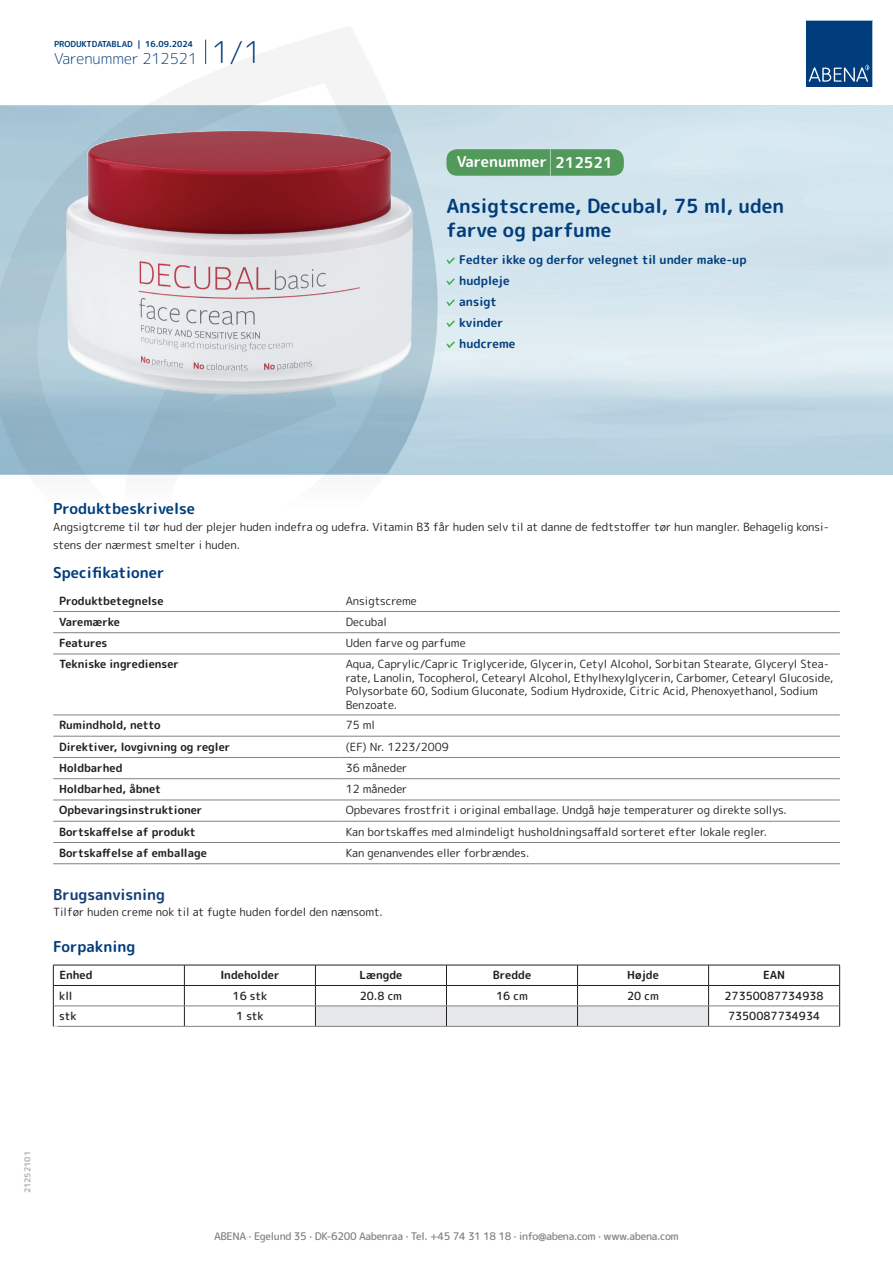
<style>
.page{position:relative;width:893px;height:1263px;background:#fff}
.page>*{position:absolute;margin:0;border:0;box-sizing:border-box;transform-origin:0 0}
.t1{font:700 19.5px/24px "Rounded Mplus 1 c";color:#013d7d}
.t2{font:700 15px "Rounded Mplus 1 c";color:#013d7d}
.t3{font:300 15px "Rounded Mplus 1 c";color:#013d7d}
.t4{font:700 15px "Rounded Mplus 1 c";color:#fff}
.t5{font:700 15px "Rounded Mplus 1 c";color:#153f74}
.t6{font:700 12px/21px "Rounded Mplus 1 c";color:#013d7d}
.t7{font:11.25px/13.5px "Rounded Mplus 1 c";color:#231f20}
.t8{font:700 11.25px "Rounded Mplus 1 c";color:#231f20}
.t9{font:500 11.25px "Rounded Mplus 1 c";color:#231f20}
.t10{font:500 10.5px "Rounded Mplus 1 c";letter-spacing:-.03em;color:#808285}
.t11{font:700 10.5px "Rounded Mplus 1 c";color:#fff}
.t12{font:700 8.25px "Rounded Mplus 1 c";color:#013d7d}
.t13{font:700 8.25px "Rounded Mplus 1 c";color:#b2b3b7}
.s1{font-size:30px}
.s2{font-size:25.5px}
</style>
<div class="page">
<svg style="left:0;top:26px;width:439px;height:449px"></svg>
<svg style="left:0;top:106px;width:438px;height:368px;background:#a1c0d0"></svg>
<svg style="left:205px;top:40px;width:1px;height:24px"></svg>
<svg style="left:806px;top:20px;width:67px;height:67px;background:#144b86"></svg>
<img style="left:60px;top:127px;width:358px;height:275px">
<hr style="left:53px;top:611px;width:287px;height:1px;background:#808285">
<hr style="left:340px;top:611px;width:500px;height:1px;background:#808285">
<hr style="left:53px;top:632px;width:287px;height:1px;background:#808285">
<hr style="left:340px;top:632px;width:500px;height:1px;background:#808285">
<hr style="left:53px;top:654px;width:287px;height:1px;background:#808285">
<hr style="left:340px;top:654px;width:500px;height:1px;background:#808285">
<hr style="left:53px;top:715px;width:287px;height:1px;background:#808285">
<hr style="left:340px;top:715px;width:500px;height:1px;background:#808285">
<hr style="left:53px;top:736px;width:287px;height:1px;background:#808285">
<hr style="left:340px;top:736px;width:500px;height:1px;background:#808285">
<hr style="left:53px;top:757px;width:287px;height:1px;background:#808285">
<hr style="left:340px;top:757px;width:500px;height:1px;background:#808285">
<hr style="left:53px;top:778px;width:287px;height:1px;background:#808285">
<hr style="left:340px;top:778px;width:500px;height:1px;background:#808285">
<hr style="left:53px;top:800px;width:287px;height:1px;background:#808285">
<hr style="left:340px;top:800px;width:500px;height:1px;background:#808285">
<hr style="left:53px;top:821px;width:287px;height:1px;background:#808285">
<hr style="left:340px;top:821px;width:500px;height:1px;background:#808285">
<hr style="left:53px;top:842px;width:287px;height:1px;background:#808285">
<hr style="left:340px;top:842px;width:500px;height:1px;background:#808285">
<hr style="left:53px;top:863px;width:287px;height:1px;background:#808285">
<hr style="left:340px;top:863px;width:500px;height:1px;background:#808285">
<hr style="left:53px;top:965px;width:131px;height:1px;background:#231f20">
<hr style="left:184px;top:965px;width:131px;height:1px;background:#231f20">
<hr style="left:709px;top:965px;width:131px;height:1px;background:#231f20">
<hr style="left:53px;top:985px;width:131px;height:1px;background:#231f20">
<hr style="left:184px;top:985px;width:131px;height:1px;background:#231f20">
<hr style="left:709px;top:985px;width:131px;height:1px;background:#231f20">
<svg style="left:53px;top:965px;width:1px;height:61px"></svg>
<svg style="left:184px;top:965px;width:1px;height:61px"></svg>
<svg style="left:315px;top:965px;width:394px;height:61px"></svg>
<svg style="left:839px;top:965px;width:1px;height:61px"></svg>
<hr style="left:54px;top:1006px;width:130px;height:1px;background:#808285">
<hr style="left:184px;top:1006px;width:131px;height:1px;background:#808285">
<hr style="left:315px;top:1006px;width:131px;height:1px;background:#808285">
<hr style="left:446px;top:1006px;width:131px;height:1px;background:#808285">
<hr style="left:577px;top:1006px;width:132px;height:1px;background:#808285">
<hr style="left:709px;top:1006px;width:130px;height:1px;background:#808285">
<hr style="left:53px;top:1026px;width:131px;height:1px;background:#808285">
<hr style="left:184px;top:1026px;width:131px;height:1px;background:#808285">
<hr style="left:315px;top:1026px;width:131px;height:1px;background:#808285">
<hr style="left:446px;top:1026px;width:131px;height:1px;background:#808285">
<hr style="left:577px;top:1026px;width:132px;height:1px;background:#808285">
<hr style="left:709px;top:1026px;width:131px;height:1px;background:#808285">
<svg style="left:446px;top:257px;width:9px;height:7px"></svg>
<svg style="left:446px;top:278px;width:9px;height:7px"></svg>
<svg style="left:446px;top:299px;width:9px;height:7px"></svg>
<svg style="left:446px;top:320px;width:9px;height:7px"></svg>
<svg style="left:446px;top:341px;width:9px;height:7px"></svg>
<div style="left:446px;top:149px;width:178px;height:27px;background:#52995c;border-radius:10px"></div>
<p class="t12" style="left:54px;top:38px;width:141px">PRODUKTDATABLAD | 16.09.2024</p>
<h2 class="t3" style="left:54px;top:48px;width:209px">Varenummer 212521 <span class="s1">1/1</span></h2>
<h2 class="t4" style="left:457px;top:151px;width:157px">Varenummer <span class="s2">|</span> 212521</h2>
<h1 class="t1" style="left:446px;top:194px;width:339px">Ansigtscreme, Decubal, 75 ml, uden farve og parfume</h1>
<p class="t6" style="left:459px;top:249px;width:289px">Fedter ikke og derfor velegnet til under make-up hudpleje<br>ansigt<br>kvinder<br>hudcreme</p>
<h2 class="t2" style="left:53px;top:498px;width:143px">Produktbeskrivelse</h2>
<p class="t7" style="left:53px;top:517px;width:777px;line-height:18px">Angsigtcreme til tør hud der plejer huden indefra og udefra. Vitamin B3 får huden selv til at danne de fedtstoffer tør hun mangler. Behagelig konsi&shy;stens der nærmest smelter i huden.</p>
<h2 class="t2" style="left:53px;top:562px;width:113px">Specifikationer</h2>
<p class="t8" style="left:59px;top:592px;width:106px">Produktbetegnelse</p>
<p class="t7" style="left:346px;top:594px;width:73px">Ansigtscreme</p>
<p class="t8" style="left:59px;top:614px;width:62px">Varemærke</p>
<p class="t7" style="left:346px;top:615px;width:43px">Decubal</p>
<p class="t8" style="left:59px;top:635px;width:50px">Features</p>
<p class="t7" style="left:346px;top:636px;width:121px">Uden farve og parfume</p>
<p class="t8" style="left:59px;top:656px;width:121px">Tekniske ingredienser</p>
<p class="t7" style="left:346px;top:657px;width:489px">Aqua, Caprylic/Capric Triglyceride, Glycerin, Cetyl Alcohol, Sorbitan Stearate, Glyceryl Stea&shy;rate, Lanolin, Tocopherol, Cetearyl Alcohol, Ethylhexylglycerin, Carbomer, Cetearyl Glucoside, Polysorbate 60, Sodium Gluconate, Sodium Hydroxide, Citric Acid, Phenoxyethanol, Sodium Benzoate.</p>
<p class="t8" style="left:59px;top:717px;width:103px">Rumindhold, netto</p>
<p class="t7" style="left:346px;top:718px;width:31px">75 ml</p>
<p class="t8" style="left:59px;top:738px;width:173px">Direktiver, lovgivning og regler</p>
<p class="t7" style="left:346px;top:740px;width:104px">(EF) Nr. 1223/2009</p>
<p class="t8" style="left:59px;top:760px;width:65px">Holdbarhed</p>
<p class="t7" style="left:346px;top:761px;width:63px">36 måneder</p>
<p class="t8" style="left:59px;top:781px;width:104px">Holdbarhed, åbnet</p>
<p class="t7" style="left:346px;top:782px;width:63px">12 måneder</p>
<p class="t8" style="left:59px;top:802px;width:145px">Opbevaringsinstruktioner</p>
<p class="t7" style="left:346px;top:803px;width:442px">Opbevares frostfrit i original emballage. Undgå høje temperaturer og direkte sollys.</p>
<p class="t8" style="left:59px;top:824px;width:138px">Bortskaffelse af produkt</p>
<p class="t7" style="left:346px;top:825px;width:423px">Kan bortskaffes med almindeligt husholdningsaffald sorteret efter lokale regler.</p>
<p class="t8" style="left:59px;top:845px;width:149px">Bortskaffelse af emballage</p>
<p class="t7" style="left:346px;top:846px;width:185px">Kan genanvendes eller forbrændes.</p>
<h2 class="t5" style="left:53px;top:884px;width:113px">Brugsanvisning</h2>
<p class="t7" style="left:53px;top:905px;width:331px">Tilfør huden creme nok til at fugte huden fordel den nænsomt.</p>
<h2 class="t2" style="left:53px;top:936px;width:84px">Forpakning</h2>
<p class="t8" style="left:59px;top:967px;width:35px">Enhed</p>
<p class="t8" style="left:220px;top:967px;width:61px">Indeholder</p>
<p class="t8" style="left:359px;top:967px;width:44px">Længde</p>
<p class="t8" style="left:493px;top:967px;width:40px">Bredde</p>
<p class="t8" style="left:627px;top:967px;width:33px">Højde</p>
<p class="t8" style="left:763px;top:967px;width:24px">EAN</p>
<p class="t9" style="left:59px;top:988px;width:15px">kll</p>
<p class="t9" style="left:233px;top:988px;width:36px">16 stk</p>
<p class="t9" style="left:360px;top:988px;width:44px">20.8 cm</p>
<p class="t9" style="left:496px;top:988px;width:33px">16 cm</p>
<p class="t9" style="left:627px;top:988px;width:33px">20 cm</p>
<p class="t9" style="left:724px;top:988px;width:101px">27350087734938</p>
<p class="t9" style="left:59px;top:1008px;width:19px">stk</p>
<p class="t9" style="left:236px;top:1008px;width:29px">1 stk</p>
<p class="t9" style="left:728px;top:1008px;width:94px">7350087734934</p>
<p class="t11" style="left:53px;top:1022px;width:7px">*</p>
<p class="t13" style="left:22px;top:1193px;width:44px;rotate:-90deg">21252101</p>
<p class="t10" style="left:214px;top:1229px;width:466px">ABENA · Egelund 35 · DK-6200 Aabenraa · Tel. +45 74 31 18 18 · info@abena.com · www.abena.com</p>
</div>
